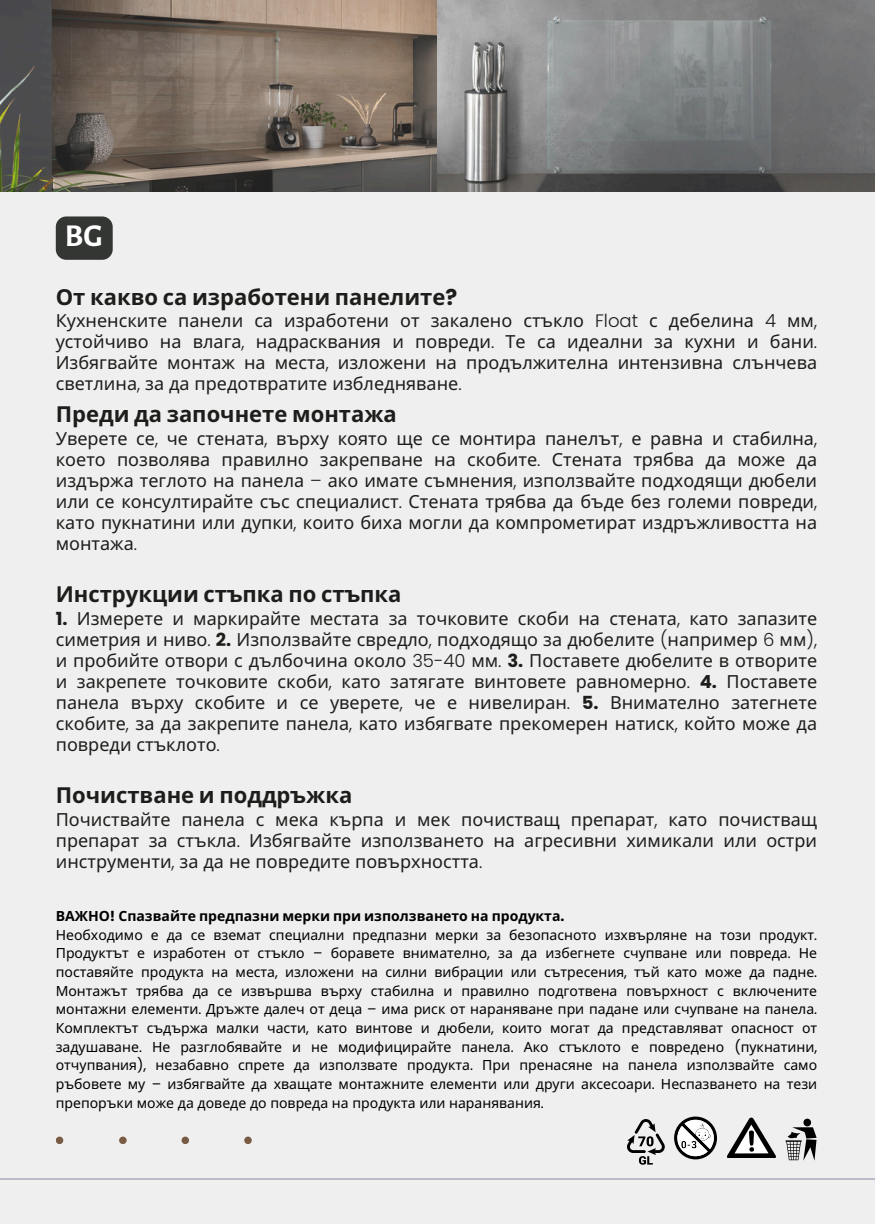
<style>
.page{position:relative;width:875px;height:1224px;background:#fff}
.page>*{position:absolute;margin:0;border:0;box-sizing:border-box;transform-origin:0 0}
.t1{font:700 32px "Alegreya Sans";color:#fff}
.t2{font:700 22px "Noto Sans";color:#1d1d1b}
.t3{font:18px/21px "Noto Sans";color:#1d1d1b;text-align:justify}
.t4{font:14px/18.6px "Noto Sans";color:#000;text-align:justify}
.t5{font:700 14px "Noto Sans";color:#000}
.s1{font-family:"Poppins"}
.s2{font-family:"Poppins";font-weight:300}
.s3{font-family:"Poppins";font-weight:700}
</style>
<div class="page">
<div style="left:0;top:0;width:874px;height:1224px;background:#ededed"></div>
<hr style="left:0;top:1178px;width:874px;height:2px;background:#b1b0be">
<img style="left:0;top:0;width:873px;height:192px">
<div style="left:56px;top:1137px;width:7px;height:7px;background:#795b43;border-radius:50%"></div>
<div style="left:119px;top:1137px;width:8px;height:7px;background:#795b43;border-radius:50%"></div>
<div style="left:181px;top:1137px;width:8px;height:7px;background:#795b43;border-radius:50%"></div>
<div style="left:244px;top:1137px;width:8px;height:7px;background:#795b43;border-radius:50%"></div>
<div style="left:56px;top:216px;width:57px;height:44px;background:#333633;border-radius:10px"></div>
<svg style="left:627px;top:1119px;width:37px;height:46px"></svg>
<svg style="left:674px;top:1116px;width:42px;height:44px"></svg>
<svg style="left:727px;top:1118px;width:48px;height:40px"></svg>
<svg style="left:785px;top:1119px;width:31px;height:42px"></svg>
<h2 class="t1" style="left:65px;top:221px;width:39px">BG</h2>
<p class="t2" style="left:56px;top:281px;width:402px">От какво са изработени панелите<span class="s1">?</span></p>
<p class="t3" style="left:56px;top:310px;width:762px">Кухненските панели са изработени от закалено стъкло <span class="s2">Float</span> с дебелина <span class="s2">4</span> мм<span class="s2">, </span>устойчиво на влага<span class="s2">,</span> надрасквания и повреди<span class="s2">.</span> Те са идеални за кухни и бани<span class="s2">.<br></span>Избягвайте монтаж на места<span class="s2">,</span> изложени на</p>
<h1 class="t3" style="left:466px;top:352px;width:352px">продължителна интензивна слънчева</h1>
<h1 class="t3" style="left:56px;top:373px;width:407px">светлина<span class="s2">,</span> за да предотвратите избледняване<span class="s2">.</span></h1>
<p class="t2" style="left:56px;top:398px;width:342px">Преди да започнете монтажа</p>
<p class="t3" style="left:56px;top:427px;width:762px">Уверете се<span class="s2">,</span> че стената<span class="s2">,</span> върху която ще се монтира панелът<span class="s2">,</span> е равна и стабилна<span class="s2">, </span>което позволява правилно закрепване на скобите<span class="s2">.</span> Стената трябва да може да издържа теглото на панела <span class="s2">–</span> ако имате съмнения<span class="s2">,</span> използвайте подходящи дюбели или се консултирайте със специалист<span class="s2">.</span> Стената трябва да бъде без големи повреди<span class="s2">,</span></p>
<p class="t3" style="left:56px;top:511px;width:762px">като пукнатини или дупки<span class="s2">,</span> които биха могли да компрометират издръжливостта на монтажа<span class="s2">.</span></p>
<p class="t2" style="left:56px;top:579px;width:347px">Инструкции стъпка по стъпка</p>
<p class="t3" style="left:56px;top:607px;width:762px"><span class="s3">1.</span> Измерете и маркирайте местата за точковите скоби на стената<span class="s2">,</span> като запазите симетрия и ниво<span class="s2">.</span> <span class="s3">2.</span> Използвайте свредло<span class="s2">,</span> подходящо за дюбелите <span class="s2">(</span>например <span class="s2">6</span> мм<span class="s2">), </span>и пробийте отвори с дълбочина около <span class="s2">35-40</span> мм<span class="s2">.</span> <span class="s3">3.</span> Поставете дюбелите в отворите и закрепете точковите скоби<span class="s2">,</span> като затягате винтовете равномерно<span class="s2">.</span> <span class="s3">4.</span> Поставете панела върху скобите и се уверете<span class="s2">,</span> че е</p>
<p class="t3" style="left:56px;top:691px;width:762px;text-indent:412px">нивелиран<span class="s2">.</span> <span class="s3">5.</span> Внимателно затегнете скобите<span class="s2">,</span> за да закрепите панела<span class="s2">,</span> като избягвате прекомерен натиск<span class="s2">,</span> който може да повреди стъклото<span class="s2">.</span></p>
<p class="t2" style="left:56px;top:780px;width:298px">Почистване и поддръжка</p>
<p class="t3" style="left:56px;top:808px;width:762px">Почиствайте панела с мека кърпа и мек почистващ препарат<span class="s2">,</span> като почистващ препарат за стъкла<span class="s2">.</span> Избягвайте използването на агресивни химикали или остри инструменти<span class="s2">,</span> за да не повредите повърхността<span class="s2">.</span></p>
<h2 class="t5" style="left:56px;top:906px;width:510px">ВАЖНО<span class="s1">!</span> Спазвайте предпазни мерки при използването на продукта<span class="s1">.</span></h2>
<h2 class="t4" style="left:56px;top:925px;width:104px">Необходимо е</h2>
<h2 class="t4" style="left:56px;top:925px;width:762px;text-indent:111px">да се вземат специални предпазни мерки за безопасното изхвърляне на този продукт<span class="s1">.<br></span>Продуктът е изработен от стъкло <span class="s1">–</span> боравете внимателно<span class="s1">,</span> за да избегнете счупване или повреда<span class="s1">.</span> Не поставяйте продукта на места<span class="s1">,</span> изложени на силни вибрации или сътресения<span class="s1">,</span> тъй като може да падне<span class="s1">.<br></span>Монтажът трябва да се извършва върху стабилна и правилно подготвена повърхност с включените монтажни елементи<span class="s1">.</span> Дръжте далеч от деца <span class="s1">–</span> има риск от нараняване при падане или счупване на панела<span class="s1">.<br></span>Комплектът съдържа малки части<span class="s1">,</span> като винтове и дюбели<span class="s1">,</span> които могат да представляват опасност от задушаване<span class="s1">.</span> Не разглобявайте и не модифицирайте панела<span class="s1">.</span> Ако</h2>
<p class="t4" style="left:56px;top:1037px;width:762px;text-indent:502px">стъклото е повредено <span class="s1">(</span>пукнатини<span class="s1">, </span>отчупвания<span class="s1">),</span> незабавно спрете да използвате продукта<span class="s1">.</span> При пренасяне на панела използвайте само ръбовете му <span class="s1">–</span> избягвайте да хващате монтажните елементи или други аксесоари<span class="s1">.</span> Неспазването на тези препоръки може да доведе до повреда на продукта или наранявания<span class="s1">.</span></p>
</div>
